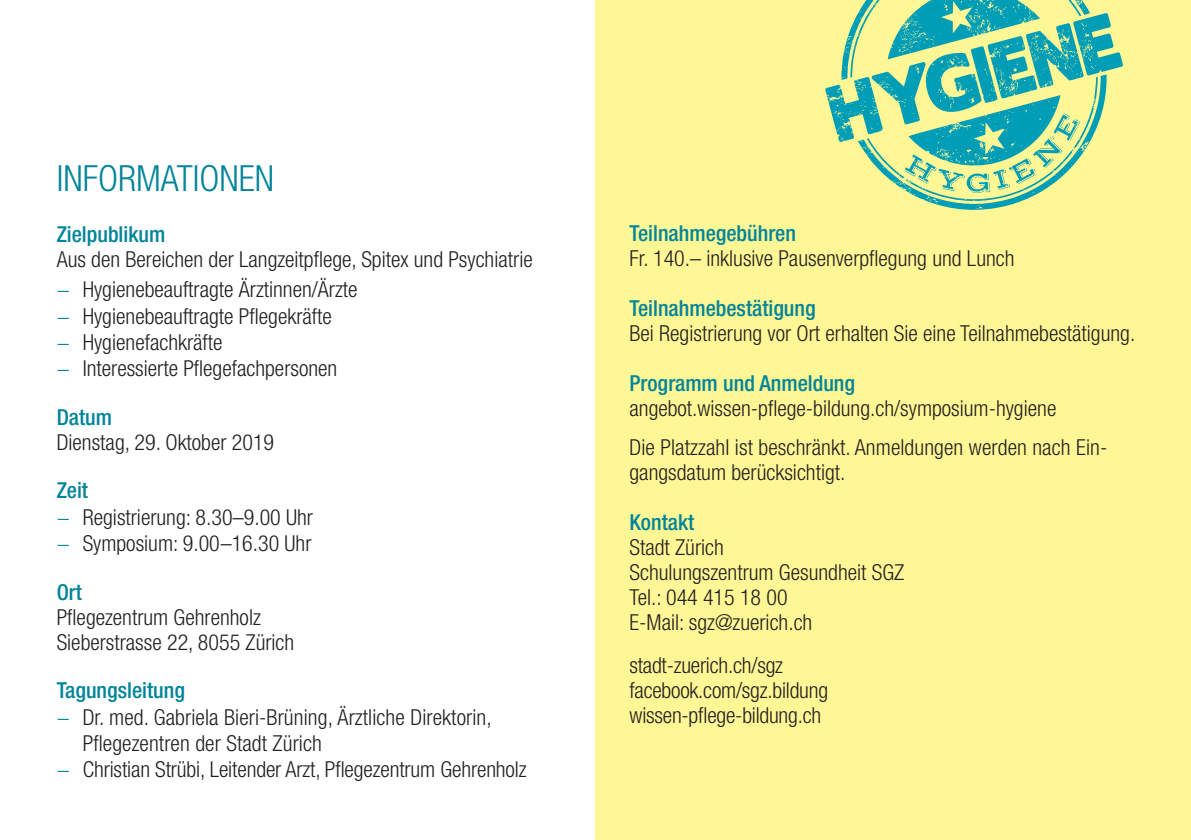
<style>
.page{position:relative;width:1191px;height:840px;background:#fff}
.page>*{position:absolute;margin:0;border:0;box-sizing:border-box;transform-origin:0 0}
.Text-Programm{font:300 condensed 36px "Helvetica Neue LT";color:#00849a}
.Text-Infos{font:300 condensed 22px/25px "Helvetica Neue LT";color:#231f20}
.Text-Programm-2{font:300 condensed 22px "Helvetica Neue LT";color:#231f20}
.Titel-Programm{font:500 condensed 22px "Helvetica Neue LT";color:#00849a}
.s1{color:#00849a}
</style>
<div class="page">
<div style="left:595px;top:0;width:596px;height:839px;background:#fff795"></div>
<svg style="left:926px;top:201px;width:96px;height:9px"></svg>
<svg style="left:909px;top:193px;width:130px;height:8px"></svg>
<svg style="left:825px;top:0;width:298px;height:193px"></svg>
<p class="Text-Programm" style="left:57px;top:157px;width:219px">INFORMATIONEN</p>
<p class="Titel-Programm" style="left:57px;top:220px;width:110px">Zielpublikum</p>
<p class="Text-Programm-2" style="left:57px;top:246px;width:477px">Aus den Bereichen der Langzeitpflege, Spitex und Psychiatrie</p>
<p class="Text-Infos" style="left:57px;top:276px;width:302px"><span class="s1">−</span> Hygienebeauftragte Ärztinnen/Ärzte</p>
<p class="Text-Infos" style="left:57px;top:303px;width:277px"><span class="s1">−</span> Hygienebeauftragte Pflegekräfte</p>
<p class="Text-Infos" style="left:57px;top:329px;width:167px"><span class="s1">−</span> Hygienefachkräfte</p>
<p class="Text-Infos" style="left:57px;top:355px;width:282px"><span class="s1">−</span> Interessierte Pflegefachpersonen</p>
<p class="Titel-Programm" style="left:57px;top:403px;width:57px">Datum</p>
<p class="Text-Programm-2" style="left:57px;top:429px;width:219px">Dienstag, 29. Oktober 2019</p>
<p class="Titel-Programm" style="left:57px;top:477px;width:33px">Zeit</p>
<p class="Text-Infos" style="left:57px;top:504px;width:258px"><span class="s1">−</span> Registrierung: 8.30 –9.00 Uhr</p>
<p class="Text-Infos" style="left:57px;top:530px;width:256px"><span class="s1">−</span> Symposium: 9.00 –16.30 Uhr</p>
<p class="Titel-Programm" style="left:57px;top:578px;width:27px">Ort</p>
<p class="Text-Infos" style="left:57px;top:603px;width:239px">Pflegezentrum Gehrenholz<br>Sieberstrasse 22, 8055 Zürich</p>
<p class="Titel-Programm" style="left:57px;top:676px;width:130px">Tagungsleitung</p>
<p class="Text-Infos" style="left:83px;top:703px;width:410px;line-height:26.4px;text-indent:-26px"><span class="s1">−</span> Dr. med. Gabriela Bieri-Brüning, Ärztliche Direktorin,<br>Pflegezentren der Stadt Zürich</p>
<p class="Text-Infos" style="left:57px;top:756px;width:471px"><span class="s1">−</span> Christian Strübi, Leitender Arzt, Pflegezentrum Gehrenholz</p>
<p class="Titel-Programm" style="left:629px;top:220px;width:168px">Teilnahmegebühren</p>
<p class="Text-Infos" style="left:629px;top:245px;width:386px">Fr. 140.– inklusive Pausenverpflegung und Lunch</p>
<p class="Titel-Programm" style="left:629px;top:295px;width:188px">Teilnahmebestätigung</p>
<p class="Text-Infos" style="left:629px;top:320px;width:507px">Bei Registrierung vor Ort erhalten Sie eine Teilnahmebestätigung.</p>
<p class="Titel-Programm" style="left:629px;top:370px;width:227px">Programm und Anmeldung</p>
<p class="Text-Programm-2" style="left:629px;top:395px;width:428px">angebot.wissen-pflege-bildung.ch/symposium-hygiene</p>
<p class="Text-Infos" style="left:629px;top:434px;width:479px">Die Platzzahl ist beschränkt. Anmeldungen werden nach Ein&shy;gangsdatum berücksichtigt.</p>
<p class="Titel-Programm" style="left:629px;top:509px;width:66px">Kontakt</p>
<p class="Text-Programm-2" style="left:629px;top:534px;width:96px">Stadt Zürich</p>
<p class="Text-Programm-2" style="left:629px;top:559px;width:276px">Schulungszentrum Gesundheit SGZ</p>
<p class="Text-Programm-2" style="left:629px;top:584px;width:160px">Tel.: 044 415 18 00</p>
<p class="Text-Programm-2" style="left:629px;top:609px;width:184px">E-Mail: sgz@zuerich.ch</p>
<p class="Text-Programm-2" style="left:629px;top:652px;width:155px">stadt-zuerich.ch/sgz</p>
<p class="Text-Programm-2" style="left:629px;top:677px;width:200px">facebook.com/sgz.bildung</p>
<p class="Text-Programm-2" style="left:629px;top:702px;width:193px">wissen-pflege-bildung.ch</p>
</div>
